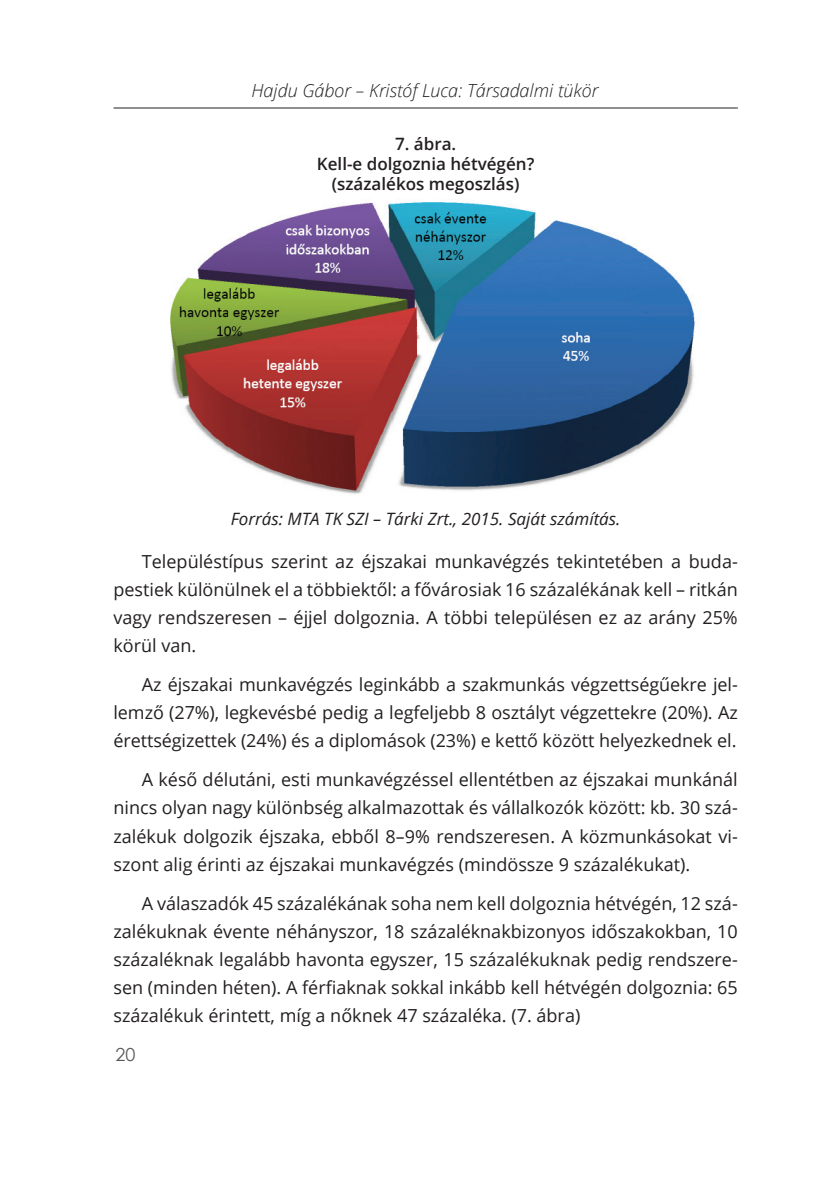
<style>
.page{position:relative;width:840px;height:1191px;background:#fff}
.page>*{position:absolute;margin:0;border:0;box-sizing:border-box;transform-origin:0 0}
.t1{font:18px/28px "Open Sans";color:#231f20;text-align:justify}
.t2{font:italic 300 18px "Open Sans";color:#231f20}
.t3{font:18px "Century Gothic";color:#57585a}
.t4{font:600 17px/20px "Open Sans";color:#231f20;text-align:center}
.t5{font:italic 17px "Open Sans";color:#231f20}
</style>
<div class="page">
<hr style="left:113px;top:108px;width:624px;height:1px;background:#231f20">
<img style="left:170px;top:202px;width:525px;height:292px">
<p class="t2" style="left:251px;top:78px;width:348px">Hajdu Gábor – Kristóf Luca: Társadalmi tükör</p>
<p class="t4" style="left:317px;top:133px;width:219px">7. ábra.<br>Kell-e dolgoznia hétvégén? (százalékos megoszlás)</p>
<p class="t5" style="left:231px;top:507px;width:391px">Forrás: MTA TK SZI – Tárki Zrt., 2015. Saját számítás.</p>
<p class="t1" style="left:113px;top:546px;width:625px;text-indent:28px">Településtípus szerint az éjszakai munkavégzés tekintetében a buda&shy;pestiek különülnek el a többiektől: a fővárosiak 16 százalékának kell – ritkán vagy rendszeresen – éjjel dolgoznia. A többi településen ez az arány 25% körül van.</p>
<p class="t1" style="left:113px;top:670px;width:625px;text-indent:28px">Az éjszakai munkavégzés leginkább a szakmunkás végzettségűekre jel&shy;lemző (27%), legkevésbé pedig a legfeljebb 8 osztályt végzettekre (20%). Az érettségizettek (24%) és a diplomások (23%) e kettő között helyezkednek el.</p>
<p class="t1" style="left:113px;top:765px;width:625px;text-indent:28px">A késő délutáni, esti munkavégzéssel ellentétben az éjszakai munkánál nincs olyan nagy különbség alkalmazottak és vállalkozók között: kb. 30 szá&shy;zalékuk dolgozik éjszaka, ebből 8–9% rendszeresen. A közmunkásokat vi&shy;szont alig érinti az éjszakai munkavégzés (mindössze 9 százalékukat).</p>
<p class="t1" style="left:113px;top:889px;width:625px;text-indent:28px">A válaszadók 45 százalékának soha nem kell dolgoznia hétvégén, 12 szá&shy;zalékuknak évente néhányszor, 18 százaléknakbizonyos időszakokban, 10 százaléknak legalább havonta egyszer, 15 százalékuknak pedig rendszere&shy;sen (minden héten). A férfiaknak sokkal inkább kell hétvégén dolgoznia: 65 százalékuk érintett, míg a nőknek 47 százaléka. (7. ábra)</p>
<p class="t3" style="left:115px;top:1041px;width:21px">20</p>
</div>
